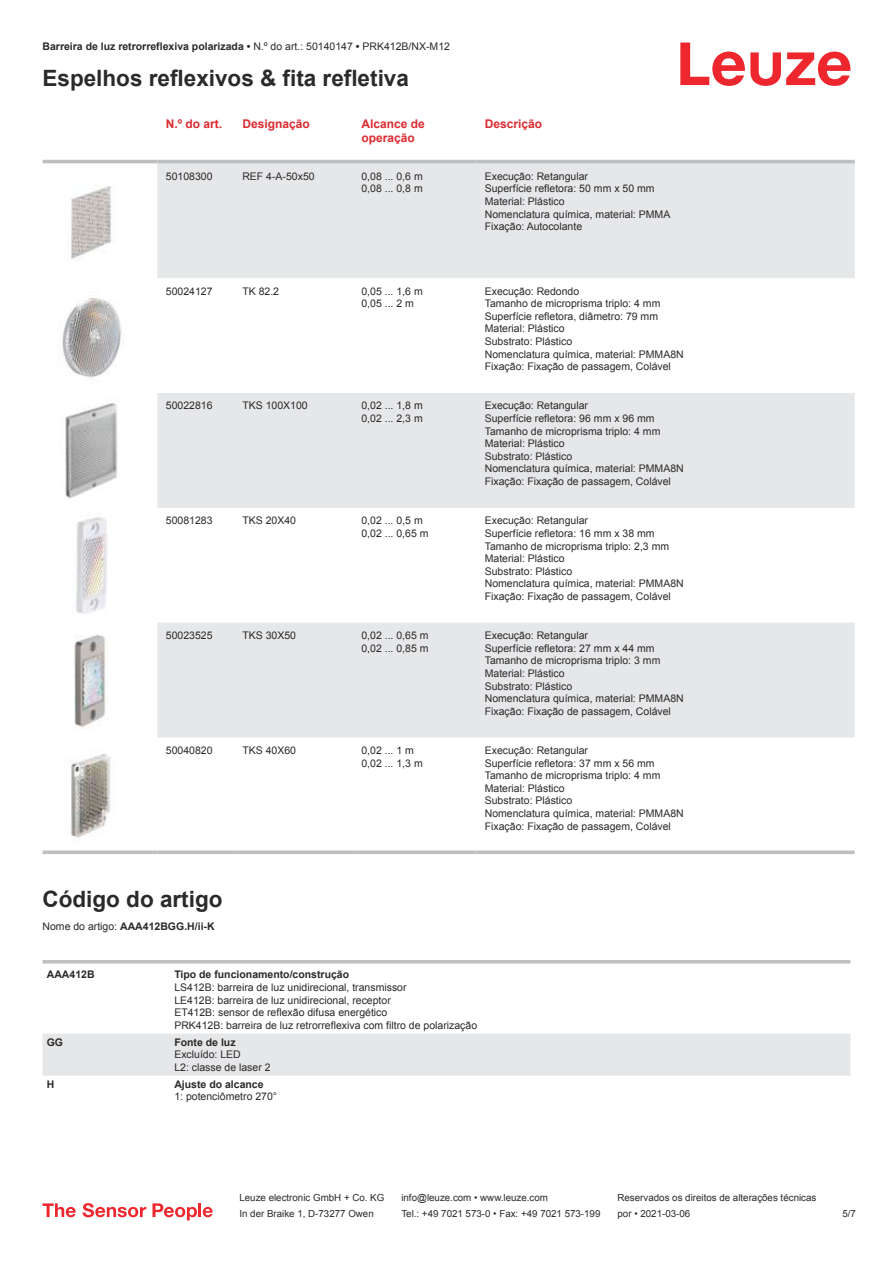
<style>
.page{position:relative;width:893px;height:1263px;background:#fff}
.page>*{position:absolute;margin:0;border:0;box-sizing:border-box;transform-origin:0 0}
.t1{font:700 22.5px "Arial";color:#2b292a}
.t2{font:700 12px/14.4px "Arial";color:#db2a30}
.t3{font:10.5px/12.6px "Arial";color:#2b292a}
.t4{font:700 10.5px "Arial";color:#2b292a}
.t5{font:9.75px "Arial";color:#2b292a}
.s1{font-weight:400}
</style>
<div class="page">
<svg style="left:680px;top:43px;width:170px;height:43px"></svg>
<svg style="left:157px;top:163px;width:698px;height:574px;fill:#e6e7e9"></svg>
<hr style="left:43px;top:160px;width:114px;height:3px;background:#bdbfc1">
<hr style="left:157px;top:160px;width:77px;height:3px;background:#bdbfc1">
<hr style="left:234px;top:160px;width:119px;height:3px;background:#bdbfc1">
<hr style="left:353px;top:160px;width:123px;height:3px;background:#bdbfc1">
<hr style="left:476px;top:160px;width:379px;height:3px;background:#bdbfc1">
<svg style="left:43px;top:850px;width:114px;height:4px"></svg>
<svg style="left:157px;top:850px;width:77px;height:4px"></svg>
<svg style="left:234px;top:850px;width:119px;height:4px"></svg>
<svg style="left:353px;top:850px;width:123px;height:4px"></svg>
<svg style="left:476px;top:850px;width:379px;height:4px;background:#c5c7c9"></svg>
<img style="left:71px;top:186px;width:41px;height:74px">
<img style="left:62px;top:298px;width:60px;height:80px">
<img style="left:65px;top:403px;width:53px;height:96px">
<img style="left:73px;top:517px;width:34px;height:97px">
<img style="left:74px;top:634px;width:34px;height:93px">
<img style="left:70px;top:754px;width:40px;height:84px">
<svg style="left:43px;top:963px;width:807px;height:1px"></svg>
<div style="left:43px;top:1033px;width:807px;height:43px;background:#e6e7e9"></div>
<hr style="left:43px;top:960px;width:127px;height:3px;background:#bdbfc1">
<hr style="left:170px;top:960px;width:680px;height:3px;background:#bdbfc1">
<svg style="left:43px;top:1203px;width:33px;height:14px"></svg>
<svg style="left:83px;top:1203px;width:63px;height:14px"></svg>
<svg style="left:153px;top:1203px;width:44px;height:17px"></svg>
<hr style="left:198px;top:1203px;width:3px;height:14px;background:#ed272d">
<svg style="left:203px;top:1207px;width:10px;height:10px"></svg>
<p class="t4" style="left:43px;top:42px;width:409px">Barreira de luz retrorreflexiva polarizada • <span class="s1">N.º do art.: 50140147</span> • <span class="s1">PRK412B/NX-M12</span></p>
<h1 class="t1" style="left:43px;top:69px;width:368px">Espelhos reflexivos &amp; fita refletiva</h1>
<p class="t2" style="left:166px;top:117px;width:58px">N.º do art.</p>
<p class="t2" style="left:242px;top:117px;width:69px">Designação</p>
<p class="t2" style="left:361px;top:117px;width:65px">Alcance de operação</p>
<p class="t2" style="left:485px;top:117px;width:59px">Descrição</p>
<p class="t3" style="left:166px;top:171px;width:48px">50108300</p>
<p class="t3" style="left:242px;top:171px;width:74px">REF 4-A-50x50</p>
<p class="t3" style="left:361px;top:171px;width:63px">0,08 ... 0,6 m<br>0,08 ... 0,8 m</p>
<p class="t3" style="left:485px;top:171px;width:187px">Execução: Retangular<br>Superfície refletora: 50 mm x 50 mm<br>Material: Plástico<br>Nomenclatura química, material: PMMA<br>Fixação: Autocolante</p>
<p class="t3" style="left:166px;top:286px;width:48px">50024127</p>
<p class="t3" style="left:242px;top:286px;width:38px">TK 82.2</p>
<p class="t3" style="left:361px;top:286px;width:63px">0,05 ... 1,6 m<br>0,05 ... 2 m</p>
<p class="t3" style="left:485px;top:286px;width:200px">Execução: Redondo<br>Tamanho de microprisma triplo: 4 mm<br>Superfície refletora, diâmetro: 79 mm<br>Material: Plástico<br>Substrato: Plástico<br>Nomenclatura química, material: PMMA8N<br>Fixação: Fixação de passagem, Colável</p>
<p class="t3" style="left:166px;top:400px;width:48px">50022816</p>
<p class="t3" style="left:242px;top:400px;width:67px">TKS 100X100</p>
<p class="t3" style="left:361px;top:400px;width:63px">0,02 ... 1,8 m<br>0,02 ... 2,3 m</p>
<p class="t3" style="left:485px;top:400px;width:200px">Execução: Retangular<br>Superfície refletora: 96 mm x 96 mm<br>Tamanho de microprisma triplo: 4 mm<br>Material: Plástico<br>Substrato: Plástico<br>Nomenclatura química, material: PMMA8N<br>Fixação: Fixação de passagem, Colável</p>
<p class="t3" style="left:166px;top:515px;width:48px">50081283</p>
<p class="t3" style="left:242px;top:515px;width:55px">TKS 20X40</p>
<p class="t3" style="left:361px;top:515px;width:69px">0,02 ... 0,5 m<br>0,02 ... 0,65 m</p>
<p class="t3" style="left:485px;top:515px;width:200px">Execução: Retangular<br>Superfície refletora: 16 mm x 38 mm<br>Tamanho de microprisma triplo: 2,3 mm<br>Material: Plástico<br>Substrato: Plástico<br>Nomenclatura química, material: PMMA8N<br>Fixação: Fixação de passagem, Colável</p>
<p class="t3" style="left:166px;top:630px;width:48px">50023525</p>
<p class="t3" style="left:242px;top:630px;width:55px">TKS 30X50</p>
<p class="t3" style="left:361px;top:630px;width:69px">0,02 ... 0,65 m<br>0,02 ... 0,85 m</p>
<p class="t3" style="left:485px;top:630px;width:200px">Execução: Retangular<br>Superfície refletora: 27 mm x 44 mm<br>Tamanho de microprisma triplo: 3 mm<br>Material: Plástico<br>Substrato: Plástico<br>Nomenclatura química, material: PMMA8N<br>Fixação: Fixação de passagem, Colável</p>
<p class="t3" style="left:166px;top:745px;width:48px">50040820</p>
<p class="t3" style="left:242px;top:745px;width:55px">TKS 40X60</p>
<p class="t3" style="left:361px;top:745px;width:63px">0,02 ... 1 m<br>0,02 ... 1,3 m</p>
<p class="t3" style="left:485px;top:745px;width:200px">Execução: Retangular<br>Superfície refletora: 37 mm x 56 mm<br>Tamanho de microprisma triplo: 4 mm<br>Material: Plástico<br>Substrato: Plástico<br>Nomenclatura química, material: PMMA8N<br>Fixação: Fixação de passagem, Colável</p>
<h1 class="t1" style="left:43px;top:890px;width:181px">Código do artigo</h1>
<p class="t4" style="left:43px;top:922px;width:174px"><span class="s1">Nome do artigo:</span> AAA412BGG.H/ii-K</p>
<p class="t4" style="left:47px;top:970px;width:49px">AAA412B</p>
<p class="t4" style="left:174px;top:970px;width:176px">Tipo de funcionamento/construção</p>
<p class="t3" style="left:174px;top:982px;width:304px">LS412B: barreira de luz unidirecional, transmissor<br>LE412B: barreira de luz unidirecional, receptor<br>ET412B: sensor de reflexão difusa energético<br>PRK412B: barreira de luz retrorreflexiva com filtro de polarização</p>
<p class="t4" style="left:47px;top:1038px;width:18px">GG</p>
<p class="t4" style="left:174px;top:1038px;width:63px">Fonte de luz</p>
<p class="t3" style="left:174px;top:1049px;width:98px">Excluído: LED<br>L2: classe de laser 2</p>
<p class="t4" style="left:47px;top:1080px;width:9px">H</p>
<p class="t4" style="left:174px;top:1080px;width:91px">Ajuste do alcance</p>
<p class="t3" style="left:174px;top:1091px;width:104px">1: potenciômetro 270°</p>
<p class="t5" style="left:239px;top:1194px;width:146px">Leuze electronic GmbH + Co. KG</p>
<p class="t5" style="left:401px;top:1194px;width:148px">info@leuze.com • www.leuze.com</p>
<p class="t5" style="left:617px;top:1194px;width:200px">Reservados os direitos de alterações técnicas</p>
<p class="t5" style="left:239px;top:1210px;width:136px">In der Braike 1, D-73277 Owen</p>
<p class="t5" style="left:401px;top:1210px;width:201px">Tel.: +49 7021 573-0 • Fax: +49 7021 573-199</p>
<p class="t5" style="left:617px;top:1210px;width:74px">por • 2021-03-06</p>
<p class="t5" style="left:842px;top:1210px;width:15px">5 /7</p>
</div>
